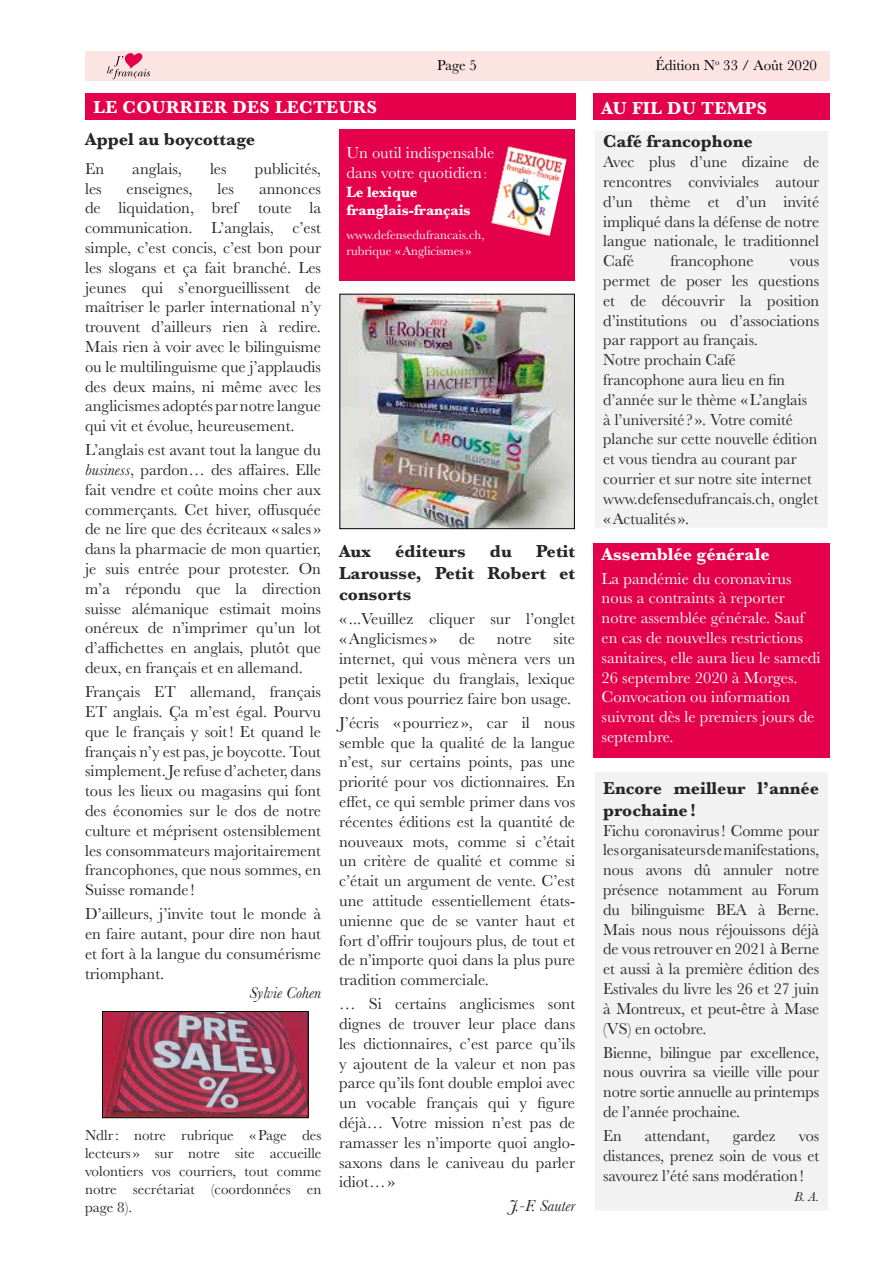
<style>
.page{position:relative;width:893px;height:1263px;background:#fff}
.page>*{position:absolute;margin:0;border:0;box-sizing:border-box;transform-origin:0 0}
.t1{font:700 18px/21.6px "Baskerville";color:#262626}
.t2{font:700 18px "Baskerville";letter-spacing:.02em;color:#fff}
.t3{font:700 18px "Baskerville";color:#fff}
.t4{font:16.5px/19.8px "Baskerville";color:#262626;text-align:justify}
.t5{font:16.5px/19.8px "Baskerville";color:#fff}
.t6{font:italic 16.5px "Baskerville";color:#262626}
.t7{font:700 15.45px/18.6px "Baskerville";letter-spacing:-.005em;color:#fff;scale:.96 1}
.t8{font:15px/18px "Baskerville";color:#262626;text-align:justify}
.t9{font:15px "Baskerville";color:#000}
.t10{font:italic 13.5px "Baskerville";color:#262626}
.t11{font:12.9px/15.5px "Baskerville";color:#fff}
.s1{font-style:italic}
.s2{font-size:12.9px}
</style>
<div class="page">
<div style="left:85px;top:94px;width:490px;height:26px;background:#e5004b"></div>
<div style="left:85px;top:51px;width:744px;height:30px;background:#fce4e3"></div>
<svg style="left:107px;top:53px;width:43px;height:26px"></svg>
<div style="left:594px;top:771px;width:234px;height:440px;background:#f2f2f2"></div>
<div style="left:339px;top:129px;width:236px;height:152px;background:#e5004b"></div>
<div style="left:594px;top:130px;width:234px;height:398px;background:#f2f2f2"></div>
<div style="left:593px;top:94px;width:236px;height:26px;background:#e5004b"></div>
<img style="left:341px;top:296px;width:232px;height:231px">
<div style="left:339px;top:294px;width:236px;height:235px;border:1px solid #000"></div>
<div style="left:593px;top:543px;width:236px;height:215px;background:#e5004b"></div>
<img style="left:491px;top:146px;width:76px;height:90px">
<img style="left:104px;top:1013px;width:203px;height:103px">
<div style="left:102px;top:1011px;width:207px;height:107px;border:1px solid #000"></div>
<p class="t2" style="left:94px;top:95px;width:285px">LE COURRIER DES LECTEURS</p>
<p class="t9" style="left:437px;top:55px;width:41px">Page 5</p>
<p class="t9" style="left:655px;top:55px;width:163px">Édition N<sup>o</sup> 33 / Août 2020</p>
<p class="t2" style="left:602px;top:95px;width:167px">AU FIL DU TEMPS</p>
<p class="t1" style="left:85px;top:129px;width:172px">Appel au boycottage</p>
<p class="t4" style="left:85px;top:159px;width:21px">En</p>
<p class="t4" style="left:132px;top:159px;width:51px">anglais,</p>
<p class="t4" style="left:210px;top:159px;width:18px">les</p>
<p class="t4" style="left:255px;top:159px;width:68px">publicités,</p>
<p class="t4" style="left:85px;top:179px;width:18px">les</p>
<p class="t4" style="left:127px;top:179px;width:67px">enseignes,</p>
<p class="t4" style="left:217px;top:179px;width:18px">les</p>
<p class="t4" style="left:85px;top:179px;width:238px;text-indent:174px">annonces de liquidation, bref toute la communication. L’anglais, c’est simple, c’est concis, c’est bon pour les slogans et ça fait branché. Les jeunes qui s’enorgueillissent de maîtriser le parler international n’y trouvent d’ailleurs rien à redire.<br>Mais rien à voir avec le bilinguisme ou le multilinguisme que j’applaudis des deux mains, ni même avec les anglicismes adoptés par notre langue qui vit et évolue, heureusement.</p>
<p class="t4" style="left:85px;top:440px;width:238px">L’anglais est avant tout la langue du <span class="s1">business</span>, pardon… des affaires. Elle fait vendre et coûte moins cher aux commerçants. Cet hiver, offusquée de ne lire que des écriteaux « sales » dans la pharmacie de mon quartier, je suis entrée pour protester. On m’a répondu que la direction suisse alémanique estimait moins onéreux de n’imprimer qu’un lot d’affichettes en anglais, plutôt que deux, en français et en allemand.</p>
<p class="t4" style="left:85px;top:682px;width:238px">Français ET allemand, français ET anglais. Ça m’est égal. Pourvu que le français y soit! Et quand le français n’y est pas, je boycotte. Tout simplement. Je refuse d’acheter, dans tous les lieux ou magasins qui font des économies sur le dos de notre culture et méprisent ostensiblement les consommateurs majoritairement francophones, que nous sommes, en Suisse romande !</p>
<p class="t4" style="left:85px;top:904px;width:238px">D’ailleurs, j’invite tout le monde à en faire autant, pour dire non haut et fort à la langue du consumérisme triomphant.</p>
<p class="t6" style="left:250px;top:982px;width:73px">Sylvie Cohen</p>
<p class="t8" style="left:85px;top:1126px;width:238px">Ndlr: notre rubrique «Page des lecteurs » sur notre site accueille volontiers vos courriers, tout comme notre secrétariat (coordonnées en page 8).</p>
<p class="t5" style="left:346px;top:143px;width:150px">Un outil indispensable dans votre quotidien <span class="s2">:</span></p>
<p class="t7" style="left:346px;top:182px;width:131px">Le lexique franglais-français</p>
<p class="t11" style="left:346px;top:227px;width:140px">www.defensedufrancais.ch, rubrique «Anglicismes »</p>
<p class="t1" style="left:339px;top:541px;width:33px">Aux</p>
<p class="t1" style="left:395px;top:541px;width:72px">éditeurs</p>
<p class="t1" style="left:490px;top:541px;width:23px">du</p>
<p class="t1" style="left:339px;top:541px;width:238px;text-align:justify;text-indent:197px">Petit Larousse, Petit Robert et consorts</p>
<p class="t4" style="left:339px;top:609px;width:238px">« ...Veuillez cliquer sur l’onglet «Anglicismes »</p>
<p class="t4" style="left:339px;top:629px;width:238px;text-indent:214px">site internet, qui vous mènera vers un petit lexique du franglais, lexique dont vous pourriez faire bon usage.</p>
<p class="t4" style="left:339px;top:713px;width:238px">J’écris «pourriez », car il nous semble que la qualité de la langue n’est, sur certains points, pas une priorité pour vos dictionnaires. En effet, ce qui semble primer dans vos récentes éditions est la quantité de nouveaux mots, comme si c’était un critère de qualité et comme si c’était un argument de vente. C’est une attitude essentiellement états&shy;unienne que de se vanter haut et fort d’offrir toujours plus, de tout et de n’importe quoi dans la plus pure tradition commerciale.</p>
<p class="t4" style="left:339px;top:994px;width:238px">… Si certains anglicismes sont dignes de trouver leur place dans les dictionnaires, c’est parce qu’ils y ajoutent de la valeur et non pas parce qu’ils font double emploi avec un vocable français qui y figure déjà… Votre mission n’est pas de ramasser les n’importe quoi anglo&shy;saxons dans le caniveau du parler idiot…»</p>
<p class="t6" style="left:509px;top:1195px;width:67px">J.-F. Sauter</p>
<p class="t4" style="left:459px;top:629px;width:17px">de</p>
<p class="t4" style="left:497px;top:629px;width:36px">notre</p>
<p class="t1" style="left:603px;top:131px;width:151px">Café francophone</p>
<p class="t4" style="left:603px;top:152px;width:218px">Avec plus d’une dizaine de rencontres conviviales autour d’un thème et d’un invité impliqué dans la défense de notre langue nationale, le traditionnel Café</p>
<p class="t4" style="left:670px;top:251px;width:85px">francophone</p>
<p class="t4" style="left:603px;top:251px;width:218px;text-align:left;text-indent:187px">vous permet de poser les questions et de découvrir la position d’institutions ou d’associations par rapport au français.<br>Notre prochain Café francophone aura lieu en fin d’année sur le thème «L’anglais<br>à l’université ? ». Votre comité planche sur cette nouvelle édition et vous tiendra au courant par courrier et sur notre site internet www.defensedufrancais.ch, onglet «Actualités ».</p>
<p class="t3" style="left:602px;top:541px;width:170px">Assemblée générale</p>
<p class="t5" style="left:602px;top:569px;width:221px">La pandémie du coronavirus nous a contraints à reporter notre assemblée générale. Sauf en cas de nouvelles restrictions sanitaires, elle aura lieu le samedi<br>26 septembre 2020 à Morges.<br>Convocation ou information suivront dès le premiers jours de septembre.</p>
<p class="t1" style="left:603px;top:778px;width:218px">Encore meilleur l’année prochaine!</p>
<p class="t4" style="left:603px;top:821px;width:218px">Fichu coronavirus! Comme pour les organisateurs de manifestations, nous avons dû annuler notre présence notamment au Forum du bilinguisme BEA à Berne.<br>Mais nous nous réjouissons déjà de vous retrouver en 2021 à Berne et aussi à la première édition des Estivales du livre les 26 et 27 juin à Montreux, et peut-être à Mase (VS) en octobre.</p>
<p class="t4" style="left:603px;top:1043px;width:218px">Bienne, bilingue par excellence, nous ouvrira sa vieille ville pour notre sortie annuelle au printemps de l’année prochaine.</p>
<p class="t4" style="left:603px;top:1126px;width:20px">En</p>
<p class="t4" style="left:645px;top:1126px;width:67px">attendant,</p>
<p class="t4" style="left:733px;top:1126px;width:45px">gardez</p>
<p class="t4" style="left:603px;top:1126px;width:218px;text-indent:196px">vos distances, prenez soin de vous et savourez l’été sans modération!</p>
<p class="t10" style="left:794px;top:1188px;width:26px">B. A.</p>
</div>
